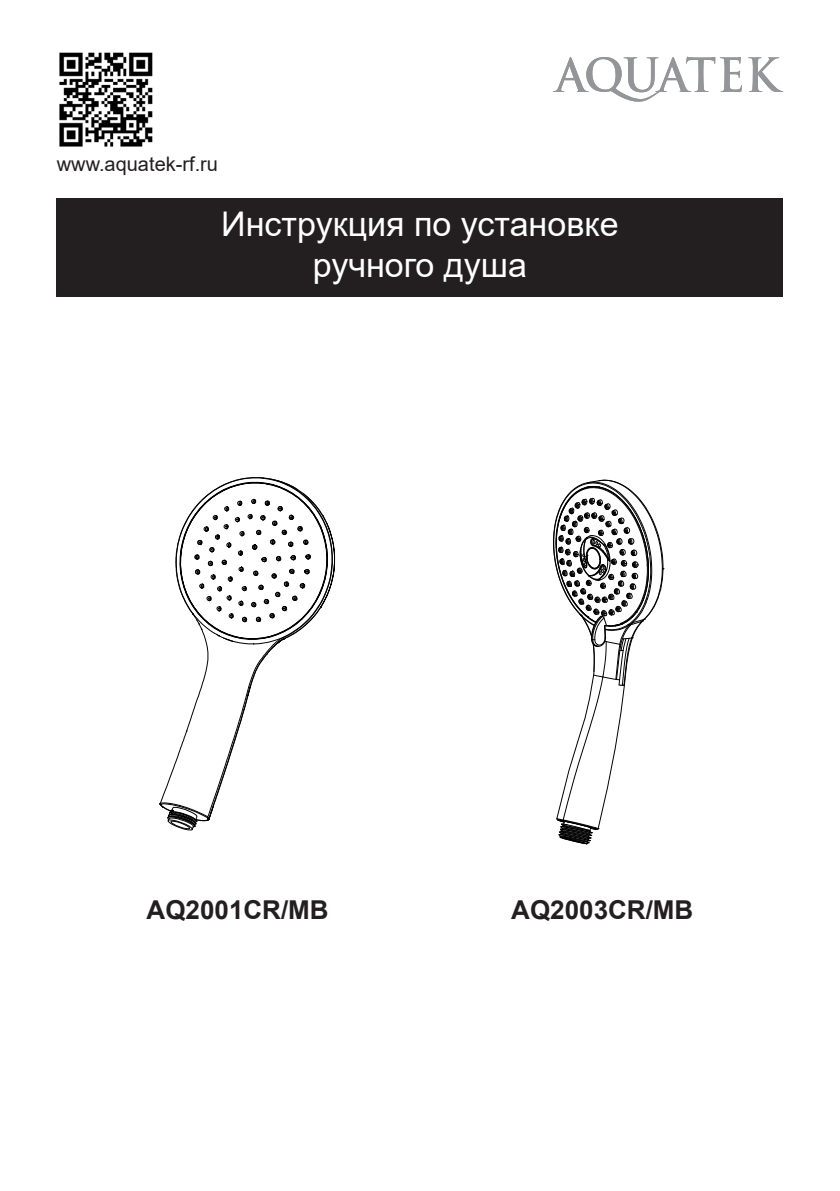
<style>
.page{position:relative;width:840px;height:1191px;background:#fff}
.page>*{position:absolute;margin:0;border:0;box-sizing:border-box;transform-origin:0 0}
.t1{font:34px/40.8px "Arial";color:#fff;text-align:center}
.t2{font:700 26px "Arial";color:#231f20}
.t3{font:20px "Arial";color:#231f20}
</style>
<div class="page">
<div style="left:57px;top:198px;width:725px;height:98px;background:#231f20"></div>
<svg style="left:553px;top:57px;width:229px;height:45px"></svg>
<img style="left:59px;top:52px;width:94px;height:95px">
<svg style="left:159px;top:477px;width:175px;height:353px"></svg>
<svg style="left:553px;top:479px;width:110px;height:365px"></svg>
<p class="t3" style="left:57px;top:151px;width:163px">www.aquatek-rf.ru</p>
<p class="t1" style="left:221px;top:204px;width:398px">Инструкция по установке ручного душа</p>
<p class="t2" style="left:146px;top:891px;width:184px">AQ2001CR/MB</p>
<p class="t2" style="left:511px;top:891px;width:184px">AQ2003CR/MB</p>
</div>
